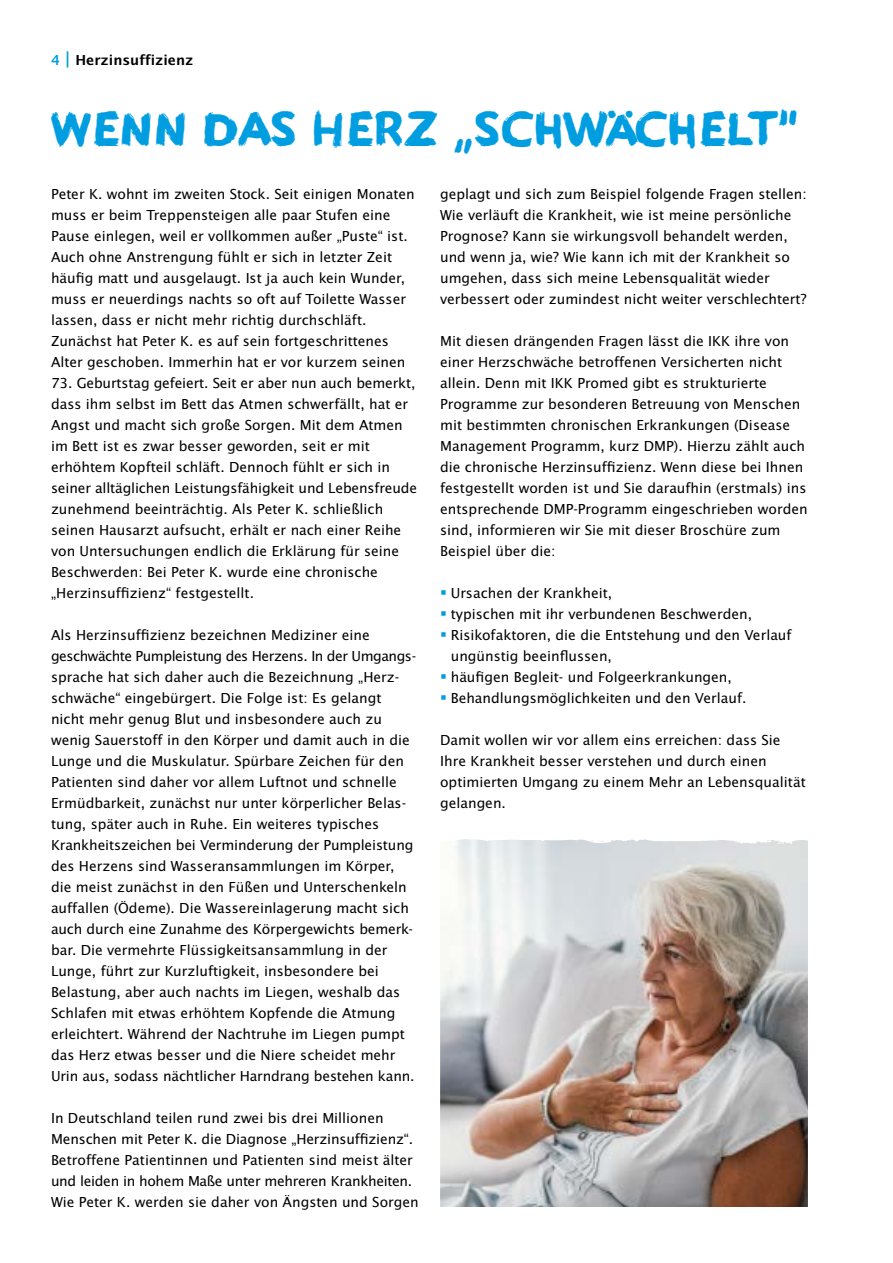
<style>
.page{position:relative;width:893px;height:1263px;background:#fff}
.page>*{position:absolute;margin:0;border:0;box-sizing:border-box;transform-origin:0 0}
.t1{font:49.5px "IKK Brush";letter-spacing:-.02em;color:#009ee0}
.t2{font:15px/21px "Lucida Sans EFOP";color:#000}
.t3{font:600 15px "Lucida Sans EFOP";color:#000}
.s1{color:#009ee0}
.s2{font-size:19.2px;color:#009ee0}
</style>
<div class="page">
<img style="left:440px;top:839px;width:368px;height:368px">
<p class="t3" style="left:51px;top:51px;width:144px"><span class="s1">4</span> <span class="s2">|</span> Herzinsuffizienz</p>
<h1 class="t1" style="left:51px;top:97px;width:749px">WENN DAS HERZ „SCHWÄCHELT“</h1>
<p class="t2" style="left:51px;top:184px;width:365px">Peter K. wohnt im zweiten Stock. Seit einigen Monaten muss er beim Treppensteigen alle paar Stufen eine Pause einlegen, weil er vollkommen außer „Puste“ ist.<br>Auch ohne Anstrengung fühlt er sich in letzter Zeit häufig matt und ausgelaugt. Ist ja auch kein Wunder, muss er neuerdings nachts so oft auf Toilette Wasser lassen, dass er nicht mehr richtig durchschläft.<br>Zunächst hat Peter K. es auf sein fortgeschrittenes Alter geschoben. Immerhin hat er vor kurzem seinen</p>
<p class="t2" style="left:51px;top:373px;width:368px">73. Geburtstag gefeiert. Seit er aber nun auch bemerkt, dass ihm selbst im Bett das Atmen schwerfällt, hat er Angst und macht sich große Sorgen. Mit dem Atmen im Bett ist es zwar besser geworden, seit er mit erhöhtem Kopfteil schläft. Dennoch fühlt er sich in seiner alltäglichen Leistungsfähigkeit und Lebensfreude zunehmend beeinträchtig. Als Peter K. schließlich seinen Hausarzt aufsucht, erhält er nach einer Reihe von Untersuchungen endlich die Erklärung für seine Beschwerden: Bei Peter K. wurde eine chronische „Herzinsuffizienz“ festgestellt.</p>
<p class="t2" style="left:51px;top:625px;width:367px">Als Herzinsuffizienz bezeichnen Mediziner eine geschwächte Pumpleistung des Herzens. In der Umgangs&shy;sprache hat sich daher auch die Bezeichnung „Herz&shy;schwäche“ eingebürgert. Die Folge ist: Es gelangt nicht mehr genug Blut und insbesondere auch zu wenig Sauerstoff in den Körper und damit auch in die Lunge und die Muskulatur. Spürbare Zeichen für den Patienten sind daher vor allem Luftnot und schnelle Ermüdbarkeit, zunächst nur unter körperlicher Belas&shy;tung, später auch in Ruhe. Ein weiteres typisches Krankheitszeichen bei Verminderung der Pumpleistung des Herzens sind Wasseransammlungen im Körper, die meist zunächst in den Füßen und Unterschenkeln auffallen (Ödeme). Die Wassereinlagerung macht sich auch durch eine Zunahme des Körpergewichts bemerk&shy;bar. Die vermehrte Flüssigkeitsansammlung in der Lunge, führt zur Kurzluftigkeit, insbesondere bei Belastung, aber auch nachts im Liegen, weshalb das Schlafen mit etwas erhöhtem Kopfende die Atmung erleichtert. Während der Nachtruhe im Liegen pumpt das Herz etwas besser und die Niere scheidet mehr Urin aus, sodass nächtlicher Harndrang bestehen kann.</p>
<p class="t2" style="left:51px;top:1108px;width:369px">In Deutschland teilen rund zwei bis drei Millionen Menschen mit Peter K. die Diagnose „Herzinsuffizienz“.<br>Betroffene Patientinnen und Patienten sind meist älter und leiden in hohem Maße unter mehreren Krankheiten.<br>Wie Peter K. werden sie daher von Ängsten und Sorgen</p>
<p class="t2" style="left:440px;top:184px;width:368px">geplagt und sich zum Beispiel folgende Fragen stellen:<br>Wie verläuft die Krankheit, wie ist meine persönliche Prognose? Kann sie wirkungsvoll behandelt werden, und wenn ja, wie? Wie kann ich mit der Krankheit so umgehen, dass sich meine Lebensqualität wieder verbessert oder zumindest nicht weiter verschlechtert?</p>
<p class="t2" style="left:440px;top:331px;width:369px">Mit diesen drängenden Fragen lässt die IKK ihre von einer Herzschwäche betroffenen Versicherten nicht allein. Denn mit IKK Promed gibt es strukturierte Programme zur besonderen Betreuung von Menschen mit bestimmten chronischen Erkrankungen (Disease Management Programm, kurz DMP). Hierzu zählt auch die chronische Herzinsuffizienz. Wenn diese bei Ihnen festgestellt worden ist und Sie daraufhin (erstmals) ins entsprechende DMP-Programm eingeschrieben worden sind, informieren wir Sie mit dieser Broschüre zum Beispiel über die:</p>
<p class="t2" style="left:440px;top:583px;width:174px"><span class="s1">▪</span> Ursachen der Krankheit,</p>
<p class="t2" style="left:440px;top:604px;width:313px"><span class="s1">▪</span> typischen mit ihr verbundenen Beschwerden,</p>
<p class="t2" style="left:451px;top:625px;width:342px;text-indent:-11px"><span class="s1">▪</span> Risikofaktoren, die die Entstehung und den Verlauf ungünstig beeinflussen,</p>
<p class="t2" style="left:440px;top:667px;width:293px"><span class="s1">▪</span> häufigen Begleit- und Folgeerkrankungen,</p>
<p class="t2" style="left:440px;top:688px;width:305px"><span class="s1">▪</span> Behandlungsmöglichkeiten und den Verlauf.</p>
<p class="t2" style="left:440px;top:730px;width:367px">Damit wollen wir vor allem eins erreichen: dass Sie Ihre Krankheit besser verstehen und durch einen optimierten Umgang zu einem Mehr an Lebensqualität gelangen.</p>
</div>
